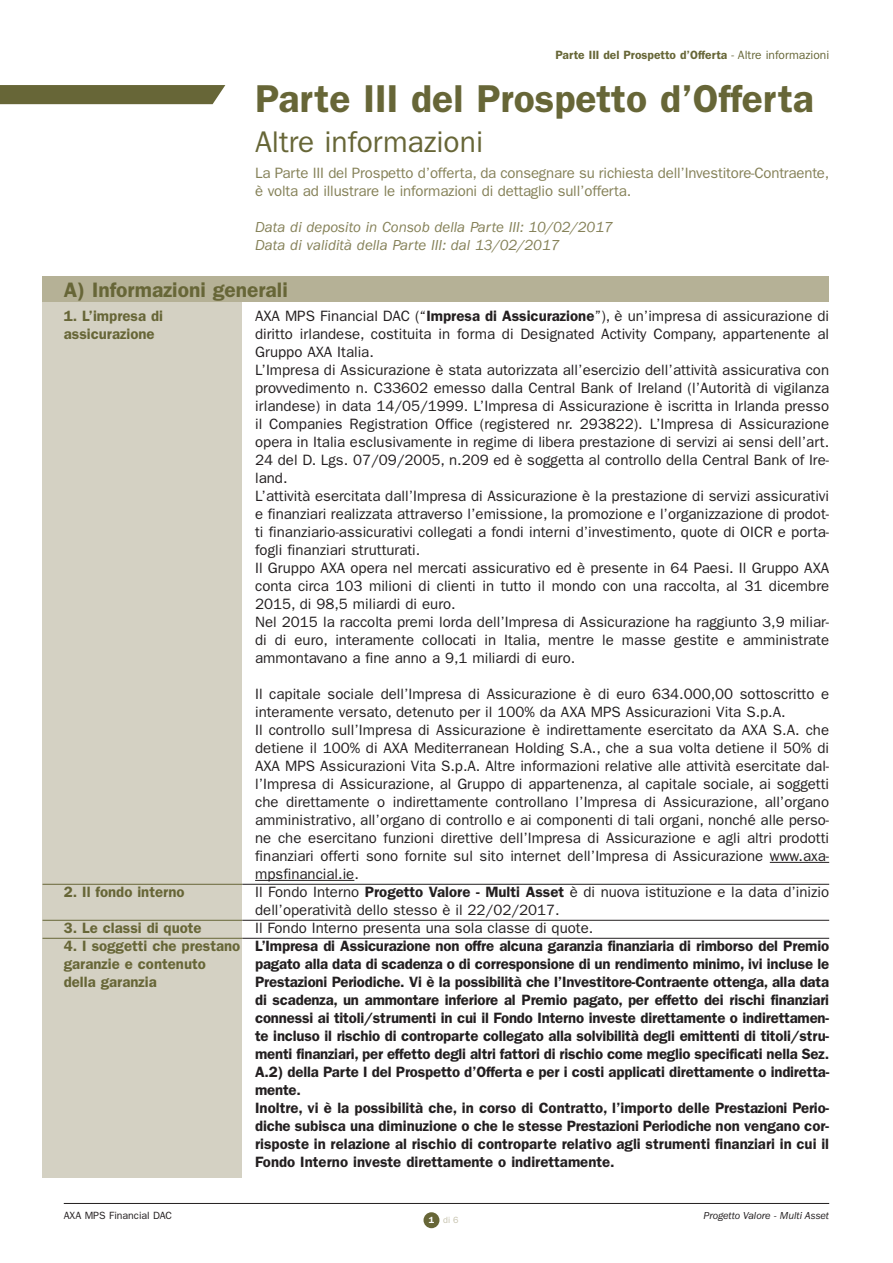
<style>
.page{position:relative;width:893px;height:1263px;background:#fff}
.page>*{position:absolute;margin:0;border:0;box-sizing:border-box;transform-origin:0 0}
.t1{font:600 39px "Franklin Gothic";color:#676637}
.t2{font:30px "Franklin Gothic";color:#676637}
.t3{font:600 21px "Franklin Gothic";color:#676637}
.t4{font:15px/18px "Franklin Gothic";color:#231f20}
.t5{font:600 15px/18px "Franklin Gothic";letter-spacing:-.01em;color:#231f20}
.t6{font:15px/18px "Franklin Gothic";letter-spacing:-.01em;color:#858158}
.t7{font:600 15px/18px "Franklin Gothic";color:#676637}
.t8{font:italic 15px/18px "Franklin Gothic";color:#858158}
.t9{font:600 12px "Franklin Gothic";color:#676637}
.t10{font:italic 10.5px "Franklin Gothic";color:#231f20}
.t11{font:10.5px "Franklin Gothic";color:#231f20}
.t12{font:9px "Franklin Gothic";color:#c5c1ac}
.s1{font-weight:400}
.s2{font-weight:600}
.s3{font-weight:600;color:#fff}
.s4{color:#fff}
</style>
<div class="page">
<div style="left:423px;top:1212px;width:16px;height:16px;background:#676637;border-radius:50%"></div>
<hr style="left:64px;top:1203px;width:765px;height:1px;background:#231f20">
<div style="left:43px;top:310px;width:199px;height:859px;background:#d4d1c3"></div>
<hr style="left:43px;top:884px;width:199px;height:1px;background:#676637">
<hr style="left:43px;top:920px;width:199px;height:1px;background:#676637">
<hr style="left:43px;top:938px;width:199px;height:1px;background:#676637">
<hr style="left:770px;top:862px;width:59px;height:1px;background:#231f20">
<hr style="left:242px;top:884px;width:587px;height:1px;background:#231f20">
<hr style="left:255px;top:880px;width:99px;height:1px;background:#231f20">
<hr style="left:242px;top:920px;width:587px;height:1px;background:#231f20">
<hr style="left:242px;top:938px;width:587px;height:1px;background:#231f20">
<div style="left:43px;top:276px;width:786px;height:26px;background:#b5b196"></div>
<div style="left:0;top:85px;width:225px;height:19px;background:#676637"></div>
<p class="t9" style="left:555px;top:51px;width:275px">Parte III del Prospetto d’Offerta <span class="s1">- Altre informazioni</span></p>
<h1 class="t1" style="left:255px;top:85px;width:560px">Parte III del Prospetto d’Offerta</h1>
<h2 class="t2" style="left:255px;top:132px;width:230px">Altre informazioni</h2>
<p class="t6" style="left:255px;top:165px;width:576px">La Parte III del Prospetto d’offerta, da consegnare su richiesta dell’Investitore-Contraente, è volta ad illustrare le informazioni di dettaglio sull’offerta.</p>
<p class="t8" style="left:255px;top:219px;width:359px">Data di deposito in Consob della Parte III: 10/02/2017<br>Data di validità della Parte III: dal 13/02/2017</p>
<h3 class="t3" style="left:64px;top:282px;width:226px">A) Informazioni generali</h3>
<p class="t7" style="left:64px;top:308px;width:101px">1. L’impresa di assicurazione</p>
<p class="t7" style="left:64px;top:884px;width:122px">2. Il fondo interno</p>
<p class="t7" style="left:64px;top:920px;width:139px">3. Le classi di quote</p>
<p class="t7" style="left:64px;top:938px;width:178px">4. I soggetti che prestano garanzie e contenuto della garanzia</p>
<p class="t4" style="left:255px;top:308px;width:576px">AXA MPS Financial DAC (“<span class="s2">Impresa di Assicurazione</span>”), è un’impresa di assicurazione di diritto irlandese, costituita in forma di Designated Activity Company, appartenente al Gruppo AXA Italia.<br>L’Impresa di Assicurazione è stata autorizzata all’esercizio dell’attività assicurativa con provvedimento n. C33602 emesso dalla Central Bank of Ireland (l’Autorità di vigilanza irlandese) in data 14/05/1999. L’Impresa di Assicurazione è iscritta in Irlanda presso il Companies Registration Office (registered nr. 293822). L’Impresa di Assicurazione opera in Italia esclusivamente in regime di libera prestazione di servizi ai sensi dell’art.<br>24 del D. Lgs. 07/09/2005, n.209 ed è soggetta al controllo della Central Bank of Ire&shy;land.<br>L’attività esercitata dall’Impresa di Assicurazione è la prestazione di servizi assicurativi e finanziari realizzata attraverso l’emissione, la promozione e l’organizzazione di prodot&shy;ti finanziario-assicurativi collegati a fondi interni d’investimento, quote di OICR e porta&shy;fogli finanziari strutturati.<br>Il Gruppo AXA opera nel mercati assicurativo ed è presente in 64 Paesi. Il Gruppo AXA conta circa 103 milioni di clienti in tutto il mondo con una raccolta, al 31 dicembre 2015, di 98,5 miliardi di euro.<br>Nel 2015 la raccolta premi lorda dell’Impresa di Assicurazione ha raggiunto 3,9 miliar&shy;di di euro, interamente collocati in Italia, mentre le masse gestite e amministrate ammontavano a fine anno a 9,1 miliardi di euro.</p>
<p class="t4" style="left:255px;top:686px;width:576px">Il capitale sociale dell’Impresa di Assicurazione è di euro 634.000,00 sottoscritto e interamente versato, detenuto per il 100% da AXA MPS Assicurazioni Vita S.p.A.<br>Il controllo sull’Impresa di Assicurazione è indirettamente esercitato da AXA S.A. che detiene il 100% di AXA Mediterranean Holding S.A., che a sua volta detiene il 50% di AXA MPS Assicurazioni Vita S.p.A. Altre informazioni relative alle attività esercitate dal&shy;l’Impresa di Assicurazione, al Gruppo di appartenenza, al capitale sociale, ai soggetti che direttamente o indirettamente controllano l’Impresa di Assicurazione, all’organo amministrativo, all’organo di controllo e ai componenti di tali organi, nonché alle perso&shy;ne che esercitano funzioni direttive dell’Impresa di Assicurazione e agli altri prodotti finanziari offerti sono fornite sul sito internet dell’Impresa di Assicurazione www.axa&shy;mpsfinancial.ie.<br>Il Fondo Interno <span class="s2">Progetto Valore - Multi Asset</span> è di nuova istituzione e la data d’inizio dell’operatività dello stesso è il 22/02/2017.<br>Il Fondo Interno presenta una sola classe di quote.</p>
<p class="t5" style="left:255px;top:938px;width:576px">L’Impresa di Assicurazione non offre alcuna garanzia finanziaria di rimborso del Premio pagato alla data di scadenza o di corresponsione di un rendimento minimo, ivi incluse le Prestazioni Periodiche. Vi è la possibilità che l’Investitore-Contraente ottenga, alla data di scadenza, un ammontare inferiore al Premio pagato, per effetto dei rischi finanziari connessi ai titoli/strumenti in cui il Fondo Interno investe direttamente o indirettamen&shy;te incluso il rischio di controparte collegato alla solvibilità degli emittenti di titoli/stru&shy;menti finanziari, per effetto degli altri fattori di rischio come meglio specificati nella Sez.<br>A.2) della Parte I del Prospetto d’Offerta e per i costi applicati direttamente o indiretta&shy;mente.<br>Inoltre, vi è la possibilità che, in corso di Contratto, l’importo delle Prestazioni Perio&shy;diche subisca una diminuzione o che le stesse Prestazioni Periodiche non vengano cor&shy;risposte in relazione al rischio di controparte relativo agli strumenti finanziari in cui il Fondo Interno investe direttamente o indirettamente.</p>
<p class="t11" style="left:64px;top:1211px;width:110px">AXA MPS Financial DAC</p>
<p class="t10" style="left:703px;top:1211px;width:127px">Progetto Valore - Multi Asset</p>
<p class="t12" style="left:429px;top:1217px;width:37px"><span class="s3">1</span> di 6<span class="s4">2</span></p>
</div>
